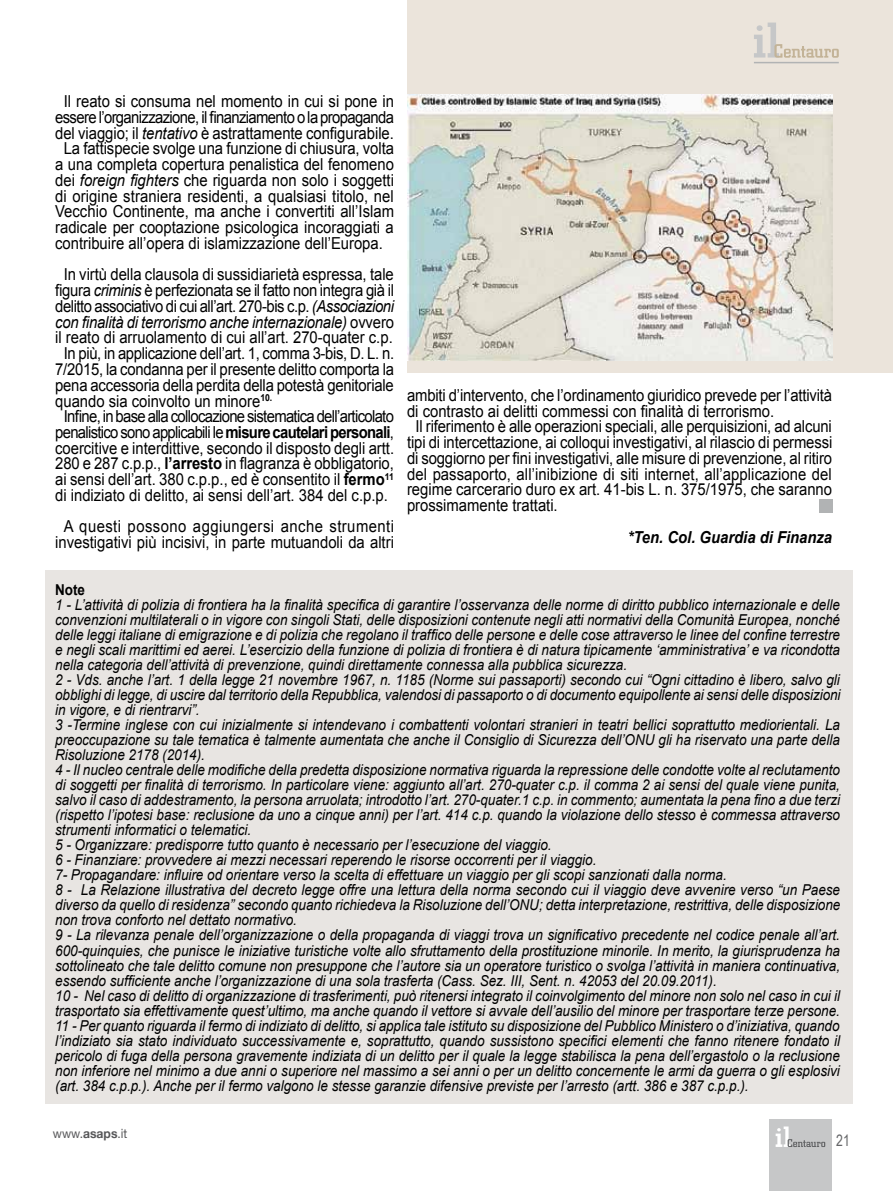
<style>
.page{position:relative;width:893px;height:1191px;background:#fff}
.page>*{position:absolute;margin:0;border:0;box-sizing:border-box;transform-origin:0 0}
.t1{font:16.5px/15.8px "Arial";color:#000;text-align:center;scale:.9 1}
.t2{font:16.5px "Arial";letter-spacing:-.045em;color:#000;scale:.9 1}
.t3{font:16.5px "Arial";letter-spacing:-.02em;color:#000;scale:.9 1}
.t4{font:16.5px "Arial";letter-spacing:-.03em;color:#000;scale:.9 1}
.t5{font:16.5px "Arial";letter-spacing:-.04em;color:#000;scale:.9 1}
.t6{font:italic 16.5px "Arial";letter-spacing:-.01em;color:#000;scale:.9 1}
.t7{font:italic 700 16.5px "Arial";color:#000;scale:.9 1}
.t8{font:15.75px "Arial Narrow";color:#646567;scale:.95 1}
.t9{font:italic 15px/15px "Arial";color:#000;scale:.9 1}
.t10{font:700 15px "Arial";color:#000;scale:.9 1}
.t11{font:12.75px "Helvetica Neue";color:#58585a;scale:.95 1}
.s1{font-style:italic}
.s2{font-style:normal}
.s3{font-weight:700}
</style>
<div class="page">
<div style="left:407px;top:0;width:486px;height:373px;background:#ebe4db"></div>
<div style="left:45px;top:570px;width:808px;height:533px;background:#e8e5e2"></div>
<div style="left:770px;top:1119px;width:62px;height:72px;background:#c6c7c8"></div>
<svg style="left:776px;top:1126px;width:49px;height:21px"></svg>
<hr style="left:754px;top:62px;width:85px;height:1px;background:#b1b3b4">
<svg style="left:754px;top:23px;width:85px;height:35px"></svg>
<div style="left:819px;top:499px;width:13px;height:13px;background:#b1b3b4"></div>
<img style="left:407px;top:95px;width:425px;height:265px">
<p class="t1" style="left:64px;top:93px;width:368px">Il reato si consuma nel momento in cui si pone in</p>
<p class="t5" style="left:55px;top:106px;width:378px">essere l’organizzazione, il finanziamento o la propaganda</p>
<p class="t1" style="left:55px;top:125px;width:378px">del viaggio; il <span class="s1">tentativo</span> è astrattamente configurabile.</p>
<p class="t1" style="left:64px;top:141px;width:369px">La fattispecie svolge una funzione di chiusura, volta</p>
<p class="t1" style="left:55px;top:157px;width:378px">a una completa copertura penalistica del fenomeno</p>
<p class="t1" style="left:55px;top:172px;width:378px">dei <span class="s1">foreign fighters</span> che riguarda non solo i soggetti</p>
<p class="t1" style="left:55px;top:188px;width:378px">di origine straniera residenti, a qualsiasi titolo, nel</p>
<p class="t1" style="left:55px;top:204px;width:378px">Vecchio Continente, ma anche i convertiti all’Islam</p>
<p class="t1" style="left:55px;top:220px;width:378px">radicale per cooptazione psicologica incoraggiati a</p>
<p class="t1" style="left:55px;top:235px;width:366px">contribuire all’opera di islamizzazione dell’Europa.</p>
<p class="t1" style="left:64px;top:267px;width:368px">In virtù della clausola di sussidiarietà espressa, tale</p>
<p class="t3" style="left:55px;top:279px;width:378px">figura <span class="s1">criminis</span> è perfezionata se il fatto non integra già il</p>
<p class="t4" style="left:55px;top:295px;width:378px">delitto associativo di cui all’art. 270-bis c.p. <span class="s1">(Associazioni</span></p>
<p class="t6" style="left:55px;top:311px;width:378px">con finalità di terrorismo anche internazionale) <span class="s2">ovvero</span></p>
<p class="t1" style="left:55px;top:330px;width:377px">il reato di arruolamento di cui all’art. 270-quater c.p.</p>
<p class="t3" style="left:64px;top:342px;width:369px">In più, in applicazione dell’art. 1, comma 3-bis, D. L. n.</p>
<p class="t1" style="left:55px;top:361px;width:378px">7/2015, la condanna per il presente delitto comporta la</p>
<p class="t1" style="left:55px;top:377px;width:378px">pena accessoria della perdita della potestà genitoriale</p>
<p class="t1" style="left:55px;top:393px;width:243px">quando sia coinvolto un minore<sup>10.</sup></p>
<p class="t2" style="left:64px;top:405px;width:368px">Infine, in base alla collocazione sistematica dell’articolato</p>
<p class="t2" style="left:55px;top:421px;width:378px">penalistico sono applicabili le <span class="s3">misure cautelari personali</span>,</p>
<p class="t1" style="left:55px;top:440px;width:378px">coercitive e interdittive, secondo il disposto degli artt.</p>
<p class="t1" style="left:55px;top:456px;width:378px">280 e 287 c.p.p., <span class="s3">l’arresto</span> in flagranza è obbligatorio,</p>
<p class="t1" style="left:55px;top:472px;width:378px">ai sensi dell’art. 380 c.p.p., ed è consentito il <span class="s3">fermo</span><sup>11</sup></p>
<p class="t1" style="left:55px;top:487px;width:371px">di indiziato di delitto, ai sensi dell’art. 384 del c.p.p.</p>
<p class="t1" style="left:55px;top:519px;width:378px">A questi possono aggiungersi anche strumenti investigativi più incisivi, in parte mutuandoli da altri</p>
<p class="t1" style="left:407px;top:387px;width:474px">ambiti d’intervento, che l’ordinamento giuridico prevede per l’attività</p>
<p class="t1" style="left:407px;top:403px;width:409px">di contrasto ai delitti commessi con finalità di terrorismo.</p>
<p class="t1" style="left:416px;top:419px;width:464px">Il riferimento è alle operazioni speciali, alle perquisizioni, ad alcuni</p>
<p class="t1" style="left:407px;top:434px;width:474px">tipi di intercettazione, ai colloqui investigativi, al rilascio di permessi</p>
<p class="t1" style="left:407px;top:450px;width:474px">di soggiorno per fini investigativi, alle misure di prevenzione, al ritiro</p>
<p class="t1" style="left:407px;top:466px;width:473px">del passaporto, all’inibizione di siti internet, all’applicazione del</p>
<p class="t1" style="left:407px;top:482px;width:474px">regime carcerario duro ex art. 41-bis L. n. 375/1975, che saranno</p>
<p class="t1" style="left:407px;top:497px;width:169px">prossimamente trattati.</p>
<p class="t7" style="left:628px;top:526px;width:229px">*Ten. Col. Guardia di Finanza</p>
<p class="t10" style="left:55px;top:580px;width:35px">Note</p>
<p class="t9" style="left:55px;top:598px;width:874px">1 - L’attività di polizia di frontiera ha la finalità specifica di garantire l’osservanza delle norme di diritto pubblico internazionale e delle convenzioni multilaterali o in vigore con singoli Stati, delle disposizioni contenute negli atti normativi della Comunità Europea, nonché delle leggi italiane di emigrazione e di polizia che regolano il traffico delle persone e delle cose attraverso le linee del confine terrestre e negli scali marittimi ed aerei. L’esercizio della funzione di polizia di frontiera è di natura tipicamente ‘amministrativa’ e va ricondotta nella categoria dell’attività di prevenzione, quindi direttamente connessa alla pubblica sicurezza.<br>2 - Vds. anche l’art. 1 della legge 21 novembre 1967, n. 1185 (Norme sui passaporti) secondo cui “Ogni cittadino è libero, salvo gli obblighi di legge, di uscire dal territorio della Repubblica, valendosi di passaporto o di documento equipollente ai sensi delle disposizioni in vigore, e di rientrarvi”.<br>3 -Termine inglese con cui inizialmente si intendevano i combattenti volontari stranieri in teatri bellici soprattutto mediorientali. La preoccupazione su tale tematica è talmente aumentata che anche il Consiglio di Sicurezza dell’ONU gli ha riservato una parte della Risoluzione 2178 (2014).<br>4 - Il nucleo centrale delle modifiche della predetta disposizione normativa riguarda la repressione delle condotte volte al reclutamento di soggetti per finalità di terrorismo. In particolare viene: aggiunto all’art. 270-quater c.p. il comma 2 ai sensi del quale viene punita, salvo il caso di addestramento, la persona arruolata; introdotto l’art. 270-quater.1 c.p. in commento; aumentata la pena fino a due terzi (rispetto l’ipotesi base: reclusione da uno a cinque anni) per l’art. 414 c.p. quando la violazione dello stesso è commessa attraverso strumenti informatici o telematici.<br>5 - Organizzare: predisporre tutto quanto è necessario per l’esecuzione del viaggio.<br>6 - Finanziare: provvedere ai mezzi necessari reperendo le risorse occorrenti per il viaggio.<br>7- Propagandare: influire od orientare verso la scelta di effettuare un viaggio per gli scopi sanzionati dalla norma.<br>8 - La Relazione illustrativa del decreto legge offre una lettura della norma secondo cui il viaggio deve avvenire verso “un Paese diverso da quello di residenza” secondo quanto richiedeva la Risoluzione dell’ONU; detta interpretazione, restrittiva, delle disposizione non trova conforto nel dettato normativo.<br>9 - La rilevanza penale dell’organizzazione o della propaganda di viaggi trova un significativo precedente nel codice penale all’art.<br>600-quinquies, che punisce le iniziative turistiche volte allo sfruttamento della prostituzione minorile. In merito, la giurisprudenza ha sottolineato che tale delitto comune non presuppone che l’autore sia un operatore turistico o svolga l’attività in maniera continuativa, essendo sufficiente anche l’organizzazione di una sola trasferta (Cass. Sez. III, Sent. n. 42053 del 20.09.2011).<br>10 - Nel caso di delitto di organizzazione di trasferimenti, può ritenersi integrato il coinvolgimento del minore non solo nel caso in cui il trasportato sia effettivamente quest’ultimo, ma anche quando il vettore si avvale dell’ausilio del minore per trasportare terze persone.<br>11 - Per quanto riguarda il fermo di indiziato di delitto, si applica tale istituto su disposizione del Pubblico Ministero o d’iniziativa, quando l’indiziato sia stato individuato successivamente e, soprattutto, quando sussistono specifici elementi che fanno ritenere fondato il pericolo di fuga della persona gravemente indiziata di un delitto per il quale la legge stabilisca la pena dell’ergastolo o la reclusione non inferiore nel minimo a due anni o superiore nel massimo a sei anni o per un delitto concernente le armi da guerra o gli esplosivi (art. 384 c.p.p.). Anche per il fermo valgono le stesse garanzie difensive previste per l’arresto (artt. 386 e 387 c.p.p.).</p>
<p class="t11" style="left:53px;top:1126px;width:80px">www.<span class="s3">asaps</span>.it</p>
<p class="t8" style="left:836px;top:1128px;width:16px">21</p>
</div>
